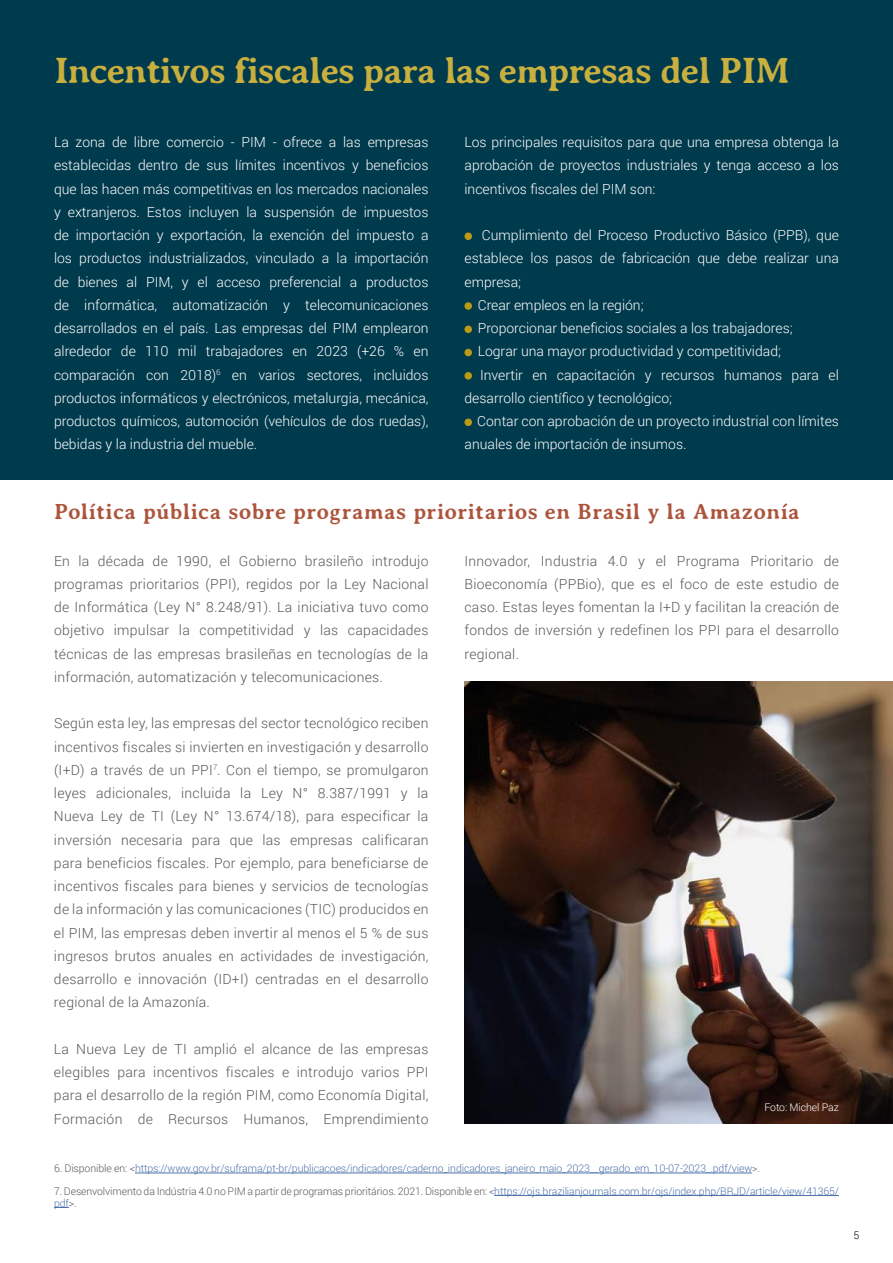
<style>
.page{position:relative;width:893px;height:1263px;background:#fff}
.page>*{position:absolute;margin:0;border:0;box-sizing:border-box;transform-origin:0 0}
.t1{font:700 37.5px "Averia Serif";letter-spacing:-.03em;color:#c9af3e}
.t2{font:700 22.5px "Averia Serif";letter-spacing:.015em;color:#ad553c}
.t3{font:300 13.95px/23.2px "Roboto";letter-spacing:.02em;color:#57585b;text-align:justify}
.t4{font:300 13.95px/23.2px "Roboto";color:#fff;text-align:justify}
.t5{font:300 10.5px/12px "Roboto";letter-spacing:-.01em;color:#57585b}
.t6{font:300 10.5px "Roboto";letter-spacing:-.01em;color:#4e72ac}
.t7{font:300 10.5px "Roboto";letter-spacing:-.01em;color:#fff}
.t8{font:300 10.5px "Roboto";color:#000}
.s1{color:#57585b}
.s2{color:#4e72ac}
</style>
<div class="page">
<img style="left:464px;top:682px;width:429px;height:442px">
<div style="left:0;top:0;width:893px;height:480px;background:#003a4d"></div>
<div style="left:464px;top:232px;width:8px;height:8px;background:#bc9b14;border-radius:50%"></div>
<div style="left:464px;top:302px;width:8px;height:8px;background:#bc9b14;border-radius:50%"></div>
<div style="left:464px;top:325px;width:8px;height:8px;background:#bc9b14;border-radius:50%"></div>
<div style="left:464px;top:349px;width:8px;height:7px;background:#bc9b14;border-radius:50%"></div>
<div style="left:464px;top:372px;width:8px;height:8px;background:#bc9b14;border-radius:50%"></div>
<div style="left:464px;top:418px;width:8px;height:8px;background:#bc9b14;border-radius:50%"></div>
<hr style="left:135px;top:1173px;width:617px;height:1px;background:#4e72ac">
<hr style="left:494px;top:1195px;width:345px;height:1px;background:#4e72ac">
<svg style="left:54px;top:1207px;width:15px;height:1px"></svg>
<h1 class="t1" style="left:54px;top:50px;width:737px">Incentivos fiscales para las empresas del PIM</h1>
<p class="t4" style="left:54px;top:131px;width:376px">La zona de libre comercio - PIM - ofrece a las empresas establecidas dentro de sus límites incentivos y beneficios que las hacen más competitivas en los mercados nacionales y extranjeros. Estos incluyen la suspensión de impuestos de importación y exportación, la exención del impuesto a los productos industrializados, vinculado a la importación de bienes al PIM, y el acceso preferencial a productos de informática, automatización y telecomunicaciones desarrollados en el país. Las empresas del PIM emplearon alrededor de 110 mil trabajadores en 2023 (+26 % en comparación con 2018)<sup>6</sup> en varios sectores, incluidos productos informáticos y electrónicos, metalurgia, mecánica, productos químicos, automoción (vehículos de dos ruedas), bebidas y la industria del mueble.</p>
<p class="t4" style="left:464px;top:131px;width:376px">Los principales requisitos para que una empresa obtenga la aprobación de proyectos industriales y tenga acceso a los incentivos fiscales del PIM son:</p>
<p class="t4" style="left:482px;top:224px;width:359px">Cumplimiento del Proceso Productivo Básico (PPB), que</p>
<p class="t4" style="left:464px;top:248px;width:376px">establece los pasos de fabricación que debe realizar una</p>
<p class="t4" style="left:464px;top:271px;width:58px">empresa;</p>
<p class="t4" style="left:478px;top:294px;width:167px">Crear empleos en la región;</p>
<p class="t4" style="left:478px;top:316px;width:317px">Proporcionar beneficios sociales a los trabajadores;</p>
<p class="t4" style="left:478px;top:340px;width:305px">Lograr una mayor productividad y competitividad;</p>
<p class="t4" style="left:480px;top:364px;width:360px">Invertir en capacitación y recursos humanos para el</p>
<p class="t4" style="left:464px;top:386px;width:209px">desarrollo científico y tecnológico;</p>
<p class="t4" style="left:477px;top:410px;width:363px">Contar con aprobación de un proyecto industrial con límites</p>
<p class="t4" style="left:464px;top:434px;width:223px">anuales de importación de insumos.</p>
<h2 class="t2" style="left:54px;top:499px;width:747px">Política pública sobre programas prioritarios en Brasil y la Amazonía</h2>
<p class="t3" style="left:54px;top:550px;width:376px">En la década de 1990, el Gobierno brasileño introdujo programas prioritarios (PPI), regidos por la Ley Nacional de Informática (Ley N° 8.248/91). La iniciativa tuvo como objetivo impulsar la competitividad y las capacidades técnicas de las empresas brasileñas en tecnologías de la información, automatización y telecomunicaciones.</p>
<p class="t3" style="left:54px;top:713px;width:376px">Según esta ley, las empresas del sector tecnológico reciben incentivos fiscales si invierten en investigación y desarrollo (I+D) a través de un PPI<sup>7</sup>. Con el tiempo, se promulgaron leyes adicionales, incluida la Ley N° 8.387/1991 y la Nueva Ley de TI (Ley N° 13.674/18), para especificar la inversión necesaria para que las empresas calificaran para beneficios fiscales. Por ejemplo, para beneficiarse de incentivos fiscales para bienes y servicios de tecnologías de la información y las comunicaciones (TIC) producidos en el PIM, las empresas deben invertir al menos el 5 % de sus ingresos brutos anuales en actividades de investigación, desarrollo e innovación (ID+I) centradas en el desarrollo regional de la Amazonía.</p>
<p class="t3" style="left:54px;top:1038px;width:376px">La Nueva Ley de TI amplió el alcance de las empresas elegibles para incentivos fiscales e introdujo varios PPI para el desarrollo de la región PIM, como Economía Digital, Formación de Recursos Humanos, Emprendimiento</p>
<p class="t3" style="left:464px;top:550px;width:376px">Innovador, Industria 4.0 y el Programa Prioritario de Bioeconomía (PPBio), que es el foco de este estudio de caso. Estas leyes fomentan la I+D y facilitan la creación de fondos de inversión y redefinen los PPI para el desarrollo regional.</p>
<p class="t7" style="left:764px;top:1103px;width:76px">Foto: Michel Paz</p>
<p class="t6" style="left:54px;top:1163px;width:708px"><span class="s1">6. Disponible en: &lt;</span>https://www.gov.br/suframa/pt-br/publicacoes/indicadores/caderno_indicadores_janeiro_maio_2023__gerado_em_10-07-2023_.pdf/view<span class="s1">&gt;.</span></p>
<p class="t5" style="left:54px;top:1185px;width:786px">7. Desenvolvimento da Indústria 4.0 no PIM a partir de programas prioritários. 2021. Disponible en: &lt;<span class="s2">https://ojs.brazilianjournals.com.br/ojs/index.php/BRJD/article/view/41365/ pdf</span>&gt;.</p>
<p class="t8" style="left:853px;top:1231px;width:7px">5</p>
</div>
